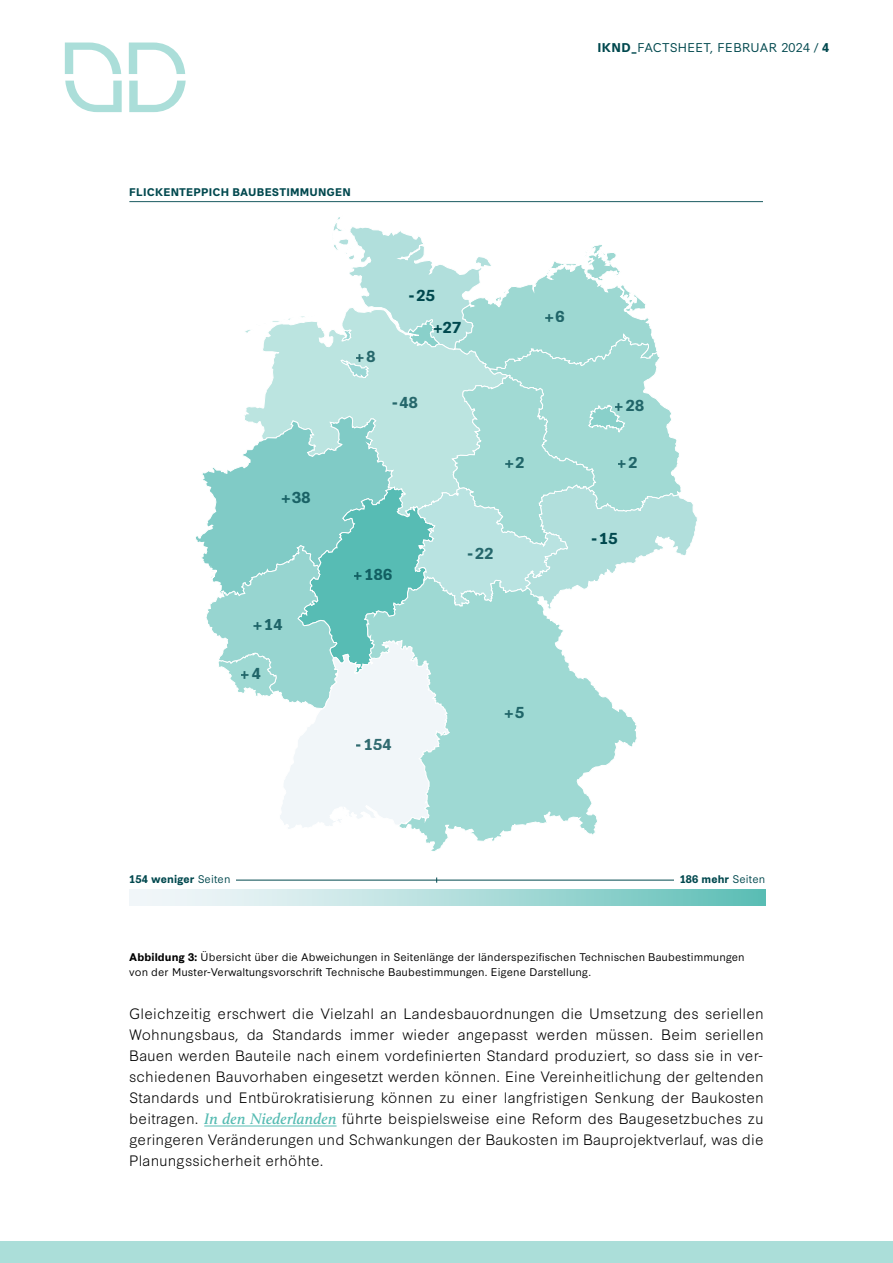
<style>
.page{position:relative;width:893px;height:1263px;background:#fff}
.page>*{position:absolute;margin:0;border:0;box-sizing:border-box;transform-origin:0 0}
.t1{font:700 15px "Synthese";letter-spacing:.02em;color:#00484e}
.t2{font:300 14.25px/21px "Synthese";letter-spacing:.01em;color:#000;text-align:justify}
.t3{font:12px "Synthese";letter-spacing:.02em;color:#00484e}
.t4{font:10.5px/15px "Synthese";letter-spacing:.01em;color:#000}
.t5{font:700 10.5px "Synthese";letter-spacing:.015em;color:#00484e}
.s1{font-weight:700}
.s2{font-weight:400}
.s3{font-family:"Calluna";font-weight:600;font-style:italic;font-size:15.75px;color:#57bcb3}
</style>
<div class="page">
<svg style="left:129px;top:81px;width:57px;height:31px"></svg>
<svg style="left:129px;top:43px;width:56px;height:31px"></svg>
<svg style="left:65px;top:81px;width:57px;height:31px"></svg>
<svg style="left:65px;top:43px;width:56px;height:31px"></svg>
<div style="left:0;top:1242px;width:893px;height:21px;background:#abded9"></div>
<hr style="left:204px;top:1125px;width:133px;height:1px;background:#57bcb3">
<svg style="left:419px;top:830px;width:176px;height:21px"></svg>
<svg style="left:196px;top:217px;width:501px;height:613px"></svg>
<hr style="left:129px;top:201px;width:634px;height:1px;background:#1a5a60">
<div style="left:129px;top:889px;width:636px;height:16px;background:linear-gradient(to right,#fffbff,#62c0b8)"></div>
<hr style="left:236px;top:880px;width:438px;height:1px;background:#00484e">
<p class="t3" style="left:597px;top:37px;width:233px"><span class="s1">IKND_</span>FACTSHEET, FEBRUAR 2024 / <span class="s1">4</span></p>
<p class="t5" style="left:129px;top:184px;width:223px">FLICKENTEPPICH BAUBESTIMMUNGEN</p>
<p class="t1" style="left:281px;top:486px;width:31px">+ 38</p>
<p class="t1" style="left:253px;top:613px;width:31px">+ 14</p>
<p class="t1" style="left:241px;top:661px;width:21px">+ 4</p>
<p class="t1" style="left:356px;top:345px;width:21px">+ 8</p>
<p class="t1" style="left:409px;top:283px;width:28px">- 25</p>
<p class="t1" style="left:433px;top:315px;width:29px">+27</p>
<p class="t1" style="left:392px;top:391px;width:28px">- 48</p>
<p class="t1" style="left:545px;top:304px;width:21px">+ 6</p>
<p class="t1" style="left:615px;top:393px;width:31px">+ 28</p>
<p class="t1" style="left:505px;top:451px;width:21px">+ 2</p>
<p class="t1" style="left:618px;top:451px;width:21px">+ 2</p>
<p class="t1" style="left:354px;top:562px;width:40px">+ 186</p>
<p class="t1" style="left:467px;top:542px;width:28px">- 22</p>
<p class="t1" style="left:591px;top:527px;width:28px">- 15</p>
<p class="t1" style="left:356px;top:732px;width:37px">- 154</p>
<p class="t1" style="left:504px;top:700px;width:21px">+ 5</p>
<p class="t5" style="left:129px;top:871px;width:103px">154 weniger <span class="s2">Seiten</span></p>
<p class="t5" style="left:680px;top:871px;width:87px">186 mehr <span class="s2">Seiten</span></p>
<p class="t4" style="left:129px;top:948px;width:617px"><span class="s1">Abbildung 3:</span> Übersicht über die Abweichungen in Seitenlänge der länderspezifischen Technischen Baubestimmungen von der Muster-Verwaltungsvorschrift Technische Baubestimmungen. Eigene Darstellung.</p>
<p class="t2" style="left:129px;top:1002px;width:636px">Gleichzeitig erschwert die Vielzahl an Landesbauordnungen die Umsetzung des seriellen Wohnungsbaus, da Standards immer wieder angepasst werden müssen. Beim seriellen Bauen werden Bauteile nach einem vordefinierten Standard produziert, so dass sie in ver&shy;schiedenen Bauvorhaben eingesetzt werden können. Eine Vereinheitlichung der geltenden Standards und Entbürokratisierung können zu einer langfristigen Senkung der Baukosten beitragen. <span class="s3">In den Niederlanden</span> führte beispielsweise eine Reform des Baugesetzbuches zu geringeren Veränderungen und Schwankungen der Baukosten im Bauprojektverlauf, was die Planungssicherheit erhöhte.</p>
</div>
